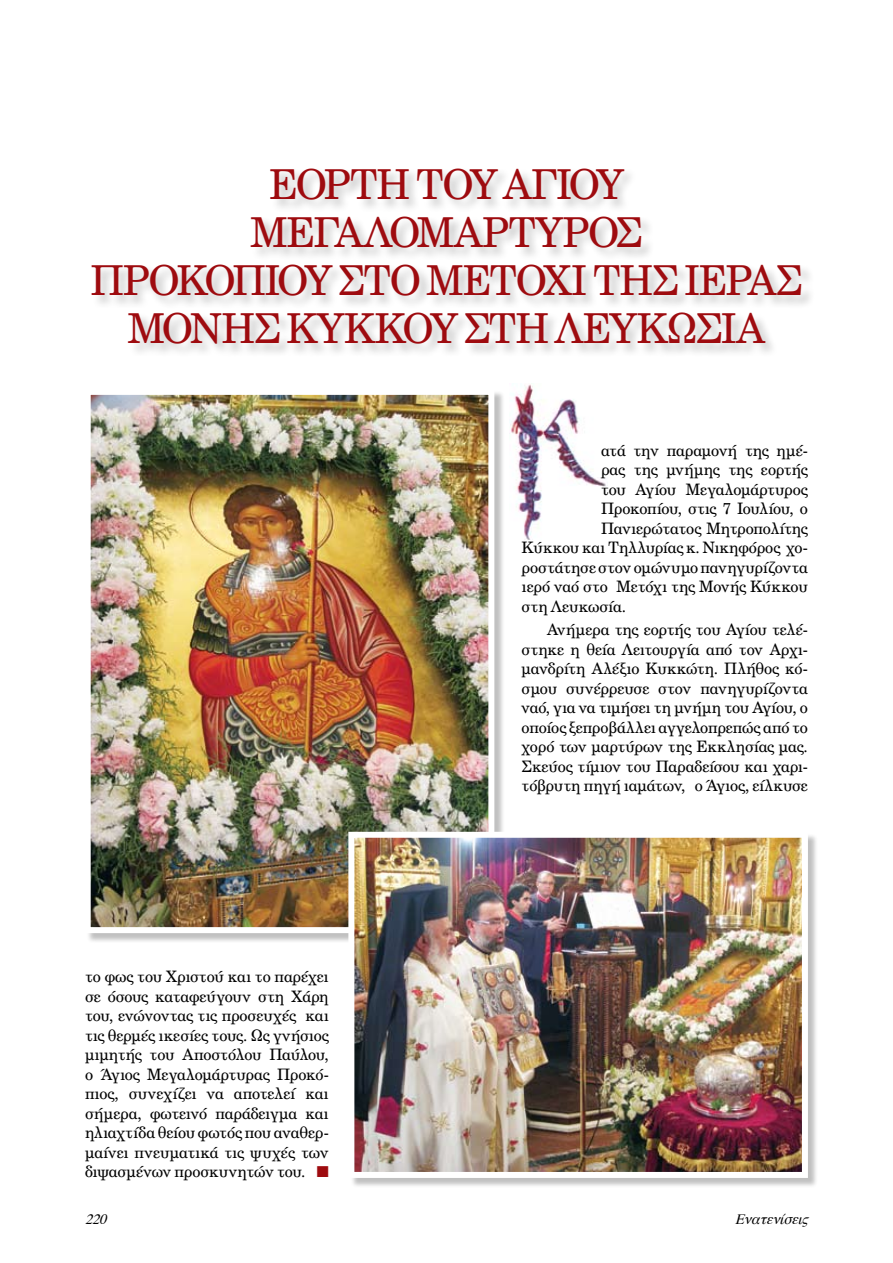
<style>
.page{position:relative;width:893px;height:1263px;background:#fff}
.page>*{position:absolute;margin:0;border:0;box-sizing:border-box;transform-origin:0 0}
.t1{font:41.25px/48px "UB Century";letter-spacing:-.03em;color:#9e0b0f}
.t2{font:41.25px "UB Century";letter-spacing:-.01em;color:#9e0b0f}
.t3{font:15.75px/19.5px "UB Century";letter-spacing:-.015em;color:#000;text-align:justify}
.t4{font:italic 14.25px "Times";color:#000}
.s1{color:#9e0b0f}
</style>
<div class="page">
<img style="left:511px;top:395px;width:95px;height:144px">
<div style="left:86px;top:390px;width:425px;height:560px;background:#000;opacity:.25"></div>
<img style="left:92px;top:396px;width:395px;height:530px">
<div style="left:85px;top:389px;width:409px;height:544px;border:6px solid #fff"></div>
<div style="left:89px;top:166px;width:787px;height:229px;background:#000;opacity:.25"></div>
<div style="left:350px;top:833px;width:474px;height:361px;background:#000;opacity:.25"></div>
<img style="left:355px;top:839px;width:446px;height:332px">
<div style="left:348px;top:832px;width:460px;height:346px;border:6px solid #fff"></div>
<h1 class="t1" style="left:251px;top:160px;width:375px;text-indent:18px">ΕΟΡΤΗ του Αγίου<br>Με γαλομάρτ</h1>
<h1 class="t1" style="left:536px;top:208px;width:108px">υρος</h1>
<h1 class="t1" style="left:90px;top:256px;width:275px">Προκοπ ίου στο</h1>
<h1 class="t1" style="left:427px;top:256px;width:65px">Μετό</h1>
<h1 class="t1" style="left:543px;top:256px;width:165px">χιτης Ιερά</h1>
<h1 class="t1" style="left:776px;top:256px;width:28px">ς</h1>
<h1 class="t2" style="left:128px;top:303px;width:364px">Μονής Κύκκου στη</h1>
<h1 class="t1" style="left:555px;top:304px;width:206px">Λευκωσία</h1>
<p class="t3" style="left:85px;top:967px;width:245px">το φως του Χριστού και το παρέχει σε όσους καταφεύγουν στη Χάρη του, ενώνοντας τις προσευχές και τις θερμές ικεσίες τους. Ως γνήσιος μιμητής του Αποστόλου Παύλου, ο Άγιος Μεγαλομάρτυρας Προκό&shy;πιος, συνεχίζει να αποτελεί και σήμερα, φωτεινό παράδειγμα και ηλιαχτίδα θείου φωτός που αναθερ&shy;μαίνει πνευματικά τις ψυχές των διψασμένων προσκυνητών του. <span class="s1">■</span></p>
<p class="t3" style="left:601px;top:440px;width:208px">ατά την παραμονή της ημέ-</p>
<p class="t3" style="left:601px;top:460px;width:209px">ρας της μνήμης της εορτής</p>
<p class="t3" style="left:601px;top:479px;width:209px">του Aγίου Mεγαλομάρτυρος</p>
<p class="t3" style="left:601px;top:499px;width:208px">Προκοπίου, στις 7 Ιουλίου, ο</p>
<p class="t3" style="left:601px;top:518px;width:209px">Πανιερώτατος Μητροπολίτης</p>
<p class="t3" style="left:522px;top:538px;width:288px">Κύκκου και Τηλλυρίας κ. Νικηφόρος χο-</p>
<p class="t3" style="left:522px;top:557px;width:288px">ροστάτησε στον ομώνυμο πανηγυρίζοντα</p>
<p class="t3" style="left:522px;top:577px;width:288px">ιερό ναό στο Μετόχι της Μονής Κύκκου</p>
<p class="t3" style="left:522px;top:596px;width:106px">στη Λευκωσία.</p>
<p class="t3" style="left:522px;top:620px;width:288px;text-indent:26px">Ανήμερα της εορτής του Αγίου τελέ&shy;στηκε η θεία Λειτουργία από τον Αρχι&shy;μανδρίτη Αλέξιο Κυκκώτη. Πλήθος κό&shy;σμου συνέρρευσε στον πανηγυρίζοντα ναό, για να τιμήσει τη μνήμη του Αγίου, ο οποίος ξεπροβάλλει αγγελοπρεπώς από το χορό των μαρτύρων της Εκκλησίας μας.<br>Σκεύος τίμιον του Παραδείσου και χαρι&shy;τόβρυτη πηγή ιαμάτων, ο Άγιος, είλκυσε</p>
<p class="t4" style="left:85px;top:1205px;width:29px">220</p>
<p class="t4" style="left:735px;top:1205px;width:81px">Eνατενίσεις</p>
</div>
